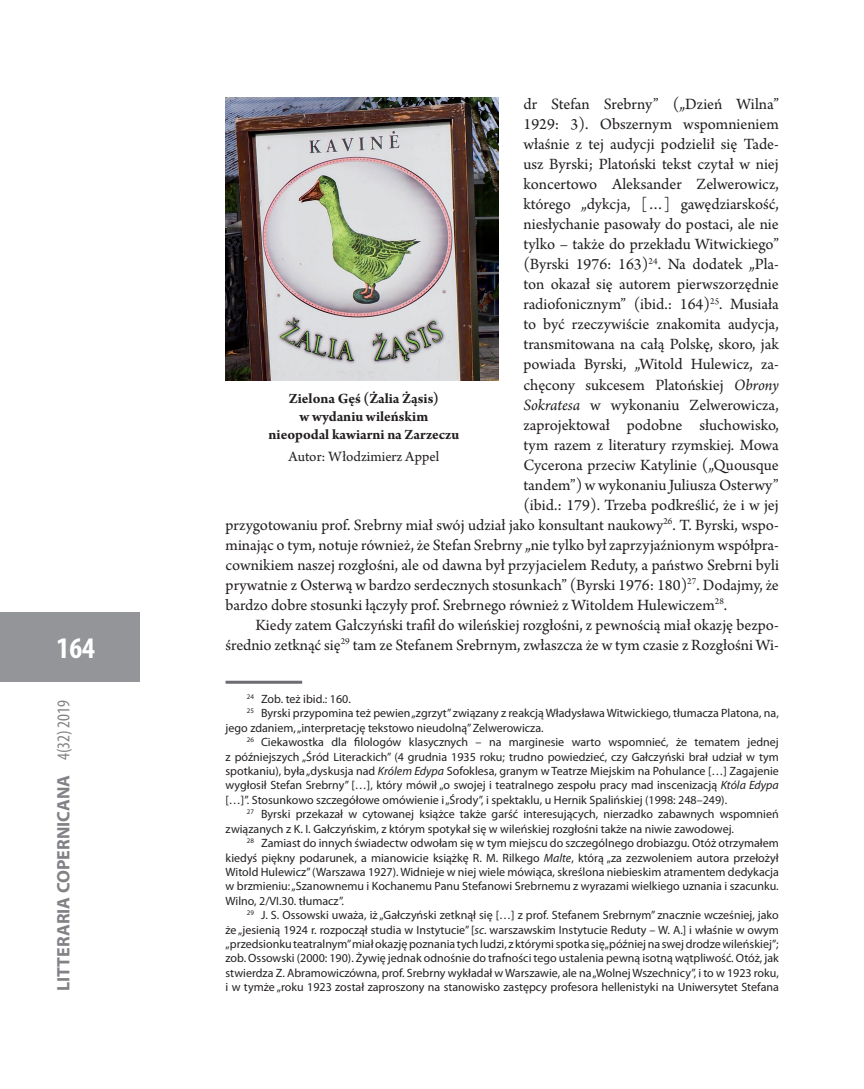
<style>
.page{position:relative;width:864px;height:1089px;background:#fff}
.page>*{position:absolute;margin:0;border:0;box-sizing:border-box;transform-origin:0 0}
.t1{font:700 condensed 30px "Myriad Pro";color:#fff}
.t2{font:700 18px "Myriad Pro";color:#808285}
.t3{font:16.5px "Arno Pro";color:#231f20}
.t4{font:700 15px/18px "Arno Pro";color:#231f20;text-align:center}
.t5{font:15px "Arno Pro";color:#231f20}
.t6{font:12px "Myriad Pro";color:#231f20}
.s1{font-weight:400;font-stretch:condensed}
.s2{font-style:italic}
</style>
<div class="page">
<div style="left:0;top:612px;width:139px;height:69px;background:#939598"></div>
<hr style="left:225px;top:680px;width:77px;height:3px;background:#6c6d70">
<img style="left:225px;top:98px;width:273px;height:282px">
<h1 class="t1" style="left:57px;top:629px;width:40px">164</h1>
<h2 class="t2" style="left:52px;top:991px;width:293px;rotate:-90deg">LITTERARIA COPERNICANA <span class="s1">4(32) 2019</span></h2>
<h3 class="t3" style="left:523px;top:95px;width:257px">dr Stefan Srebrny” („Dzień Wilna”</h3>
<h3 class="t3" style="left:523px;top:115px;width:257px">1929: 3). Obszernym wspomnieniem</h3>
<h3 class="t3" style="left:523px;top:135px;width:257px">właśnie z tej audycji podzielił się Tade-</h3>
<h3 class="t3" style="left:523px;top:155px;width:257px">usz Byrski; Platoński tekst czytał w niej</h3>
<h3 class="t3" style="left:523px;top:175px;width:257px">koncertowo Aleksander Zelwerowicz,</h3>
<h3 class="t3" style="left:523px;top:195px;width:257px">którego „dykcja, […] gawędziarskość,</h3>
<h3 class="t3" style="left:523px;top:215px;width:257px">niesłychanie pasowały do postaci, ale nie</h3>
<h3 class="t3" style="left:523px;top:235px;width:257px">tylko – także do przekładu Witwickiego”</h3>
<h3 class="t3" style="left:523px;top:255px;width:257px">(Byrski 1976: 163)<sup>24</sup>. Na dodatek „Pla-</h3>
<h3 class="t3" style="left:523px;top:275px;width:257px">ton okazał się autorem pierwszorzędnie</h3>
<h3 class="t3" style="left:523px;top:295px;width:257px">radiofonicznym” (ibid.: 164)<sup>25</sup>. Musiała</h3>
<h3 class="t3" style="left:523px;top:315px;width:257px">to być rzeczywiście znakomita audycja,</h3>
<h3 class="t3" style="left:523px;top:335px;width:257px">transmitowana na całą Polskę, skoro, jak</h3>
<h3 class="t3" style="left:523px;top:355px;width:257px">powiada Byrski, „Witold Hulewicz, za-</h3>
<h3 class="t3" style="left:523px;top:375px;width:257px">chęcony sukcesem Platońskiej <span class="s2">Obrony</span></h3>
<h3 class="t3" style="left:523px;top:395px;width:257px"><span class="s2">Sokratesa</span> w wykonaniu Zelwerowicza,</h3>
<h3 class="t3" style="left:523px;top:415px;width:257px">zaprojektował podobne słuchowisko,</h3>
<h3 class="t3" style="left:523px;top:435px;width:257px">tym razem z literatury rzymskiej. Mowa</h3>
<h3 class="t3" style="left:523px;top:455px;width:257px">Cycerona przeciw Katylinie („Quousque</h3>
<h3 class="t3" style="left:523px;top:475px;width:257px">tandem”) w wykonaniu Juliusza Osterwy”</h3>
<h3 class="t3" style="left:523px;top:495px;width:257px">(ibid.: 179). Trzeba podkreślić, że i w jej</h3>
<h3 class="t3" style="left:225px;top:515px;width:554px">przygotowaniu prof. Srebrny miał swój udział jako konsultant naukowy<sup>26</sup>. T. Byrski, wspo-</h3>
<h3 class="t3" style="left:225px;top:535px;width:554px">minając o tym, notuje również, że Stefan Srebrny „nie tylko był zaprzyjaźnionym współpra-</h3>
<h3 class="t3" style="left:225px;top:555px;width:554px">cownikiem naszej rozgłośni, ale od dawna był przyjacielem Reduty, a państwo Srebrni byli</h3>
<h3 class="t3" style="left:225px;top:575px;width:554px">prywatnie z Osterwą w bardzo serdecznych stosunkach” (Byrski 1976: 180)<sup>27</sup>. Dodajmy, że</h3>
<h3 class="t3" style="left:225px;top:595px;width:503px">bardzo dobre stosunki łączyły prof. Srebrnego również z Witoldem Hulewiczem<sup>28</sup>.</h3>
<h3 class="t3" style="left:255px;top:615px;width:524px">Kiedy zatem Gałczyński trafił do wileńskiej rozgłośni, z pewnością miał okazję bezpo-</h3>
<h3 class="t3" style="left:225px;top:635px;width:554px">średnio zetknąć się<sup>29</sup> tam ze Stefanem Srebrnym, zwłaszcza że w tym czasie z Rozgłośni Wi-</h3>
<p class="t4" style="left:268px;top:390px;width:192px">Zielona Gęś (Żalia Żąsis)<br>w wydaniu wileńskim nieopodal kawiarni na Zarzeczu</p>
<p class="t5" style="left:288px;top:448px;width:152px">Autor: Włodzimierz Appel</p>
<p class="t6" style="left:247px;top:691px;width:105px"><sup>24</sup> Zob. też ibid.: 160.</p>
<p class="t6" style="left:247px;top:706px;width:533px"><sup>25</sup> Byrski przypomina też pewien „zgrzyt” związany z reakcją Władysława Witwickiego, tłumacza Platona, na,</p>
<p class="t6" style="left:225px;top:720px;width:319px">jego zdaniem, „interpretację tekstowo nieudolną” Zelwerowicza.</p>
<p class="t6" style="left:247px;top:734px;width:533px"><sup>26</sup> Ciekawostka dla filologów klasycznych – na marginesie warto wspomnieć, że tematem jednej</p>
<p class="t6" style="left:225px;top:749px;width:554px">z późniejszych „Śród Literackich” (4 grudnia 1935 roku; trudno powiedzieć, czy Gałczyński brał udział w tym</p>
<p class="t6" style="left:225px;top:763px;width:554px">spotkaniu), była „dyskusja nad <span class="s2">Królem Edypa</span> Sofoklesa, granym w Teatrze Miejskim na Pohulance […] Zagajenie</p>
<p class="t6" style="left:225px;top:778px;width:554px">wygłosił Stefan Srebrny” […], który mówił „o swojej i teatralnego zespołu pracy mad inscenizacją <span class="s2">Któla Edypa</span></p>
<p class="t6" style="left:225px;top:792px;width:503px">[…]”. Stosunkowo szczegółowe omówienie i „Środy”, i spektaklu, u Hernik Spalińskiej (1998: 248–249).</p>
<p class="t6" style="left:247px;top:806px;width:533px"><sup>27</sup> Byrski przekazał w cytowanej książce także garść interesujących, nierzadko zabawnych wspomnień</p>
<p class="t6" style="left:225px;top:821px;width:509px">związanych z K. I. Gałczyńskim, z którym spotykał się w wileńskiej rozgłośni także na niwie zawodowej.</p>
<p class="t6" style="left:247px;top:835px;width:533px"><sup>28</sup> Zamiast do innych świadectw odwołam się w tym miejscu do szczególnego drobiazgu. Otóż otrzymałem</p>
<p class="t6" style="left:225px;top:850px;width:554px">kiedyś piękny podarunek, a mianowicie książkę R. M. Rilkego <span class="s2">Malte</span>, którą „za zezwoleniem autora przełożył</p>
<p class="t6" style="left:225px;top:864px;width:554px">Witold Hulewicz” (Warszawa 1927). Widnieje w niej wiele mówiąca, skreślona niebieskim atramentem dedykacja</p>
<p class="t6" style="left:225px;top:878px;width:554px">w brzmieniu: „Szanownemu i Kochanemu Panu Stefanowi Srebrnemu z wyrazami wielkiego uznania i szacunku.</p>
<p class="t6" style="left:225px;top:893px;width:120px">Wilno, 2/VI.30. tłumacz”.</p>
<p class="t6" style="left:247px;top:907px;width:533px"><sup>29</sup> J. S. Ossowski uważa, iż „Gałczyński zetknął się […] z prof. Stefanem Srebrnym” znacznie wcześniej, jako</p>
<p class="t6" style="left:225px;top:922px;width:554px">że „jesienią 1924 r. rozpoczął studia w Instytucie” [<span class="s2">sc</span>. warszawskim Instytucie Reduty – W. A.] i właśnie w owym</p>
<p class="t6" style="left:225px;top:936px;width:554px">„przedsionku teatralnym” miał okazję poznania tych ludzi, z którymi spotka się „później na swej drodze wileńskiej”;</p>
<p class="t6" style="left:225px;top:950px;width:554px">zob. Ossowski (2000: 190). Żywię jednak odnośnie do trafności tego ustalenia pewną isotną wątpliwość. Otóż, jak</p>
<p class="t6" style="left:225px;top:965px;width:554px">stwierdza Z. Abramowiczówna, prof. Srebrny wykładał w Warszawie, ale na „Wolnej Wszechnicy”, i to w 1923 roku,</p>
<p class="t6" style="left:225px;top:979px;width:554px">i w tymże „roku 1923 został zaproszony na stanowisko zastępcy profesora hellenistyki na Uniwersytet Stefana</p>
</div>
